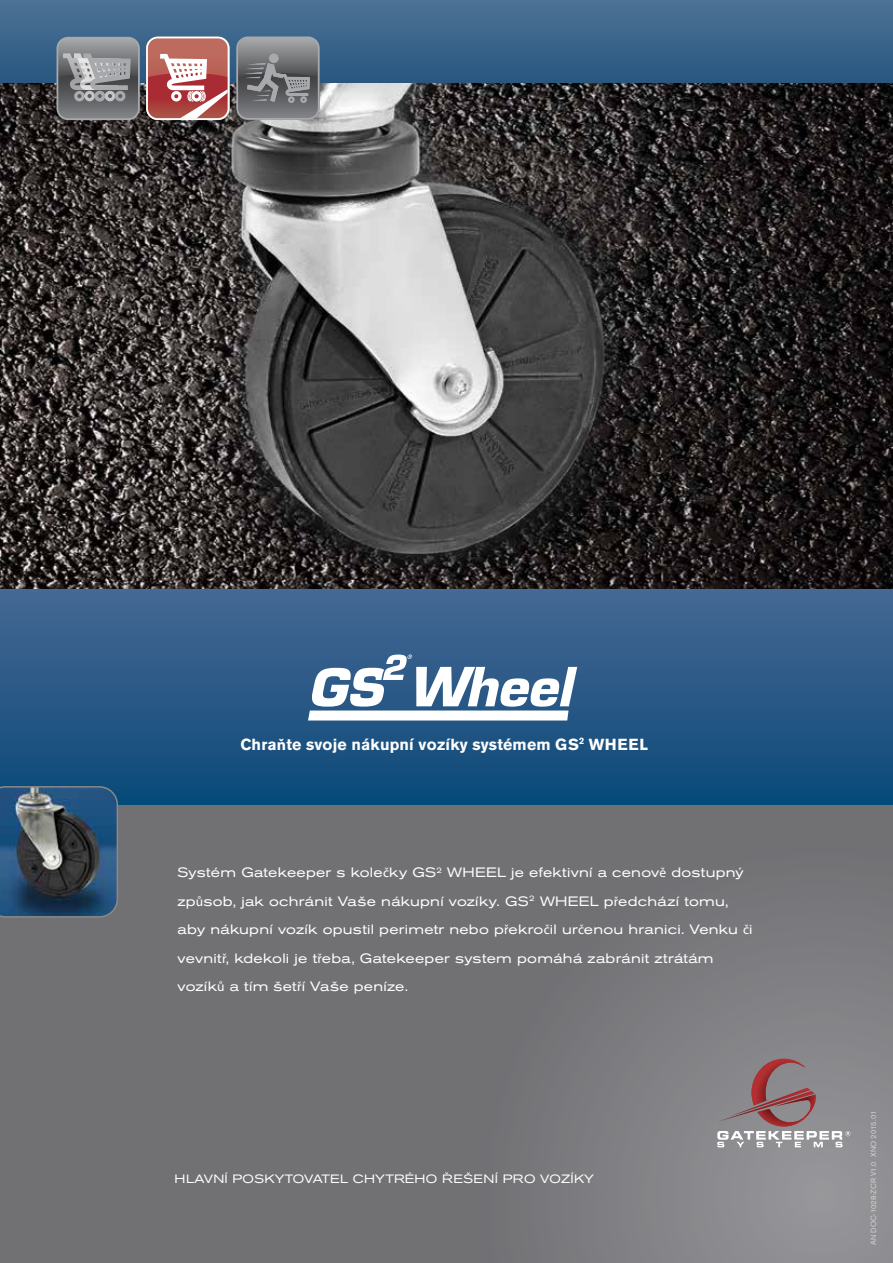
<style>
.page{position:relative;width:893px;height:1263px;background:#fff}
.page>*{position:absolute;margin:0;border:0;box-sizing:border-box;transform-origin:0 0}
.t1{font:700 15.9px "Akzidenz Grotesk BE";letter-spacing:.01em;color:#fffefe}
.t2{font:expanded 13.5px/28.5px "Akzidenz Grotesk BE";letter-spacing:.015em;color:#fff}
.t3{font:expanded 12px "Akzidenz Grotesk BE";letter-spacing:.01em;color:#fff}
.t4{font:7.5px "Akzidenz Grotesk BE";color:#d1d3d4}
.s1{font-family:"Myriad Pro"}
.s2{font-family:"Myriad Pro";font-stretch:normal}
</style>
<div class="page">
<svg style="left:0;top:804px;width:893px;height:459px;background:#757578"></svg>
<img style="left:0;top:82px;width:893px;height:508px">
<div style="left:0;top:590px;width:893px;height:214px;background:linear-gradient(to bottom,#466894,#0b4a79)"></div>
<div style="left:0;top:0;width:893px;height:82px;background:linear-gradient(to bottom,#4d7495,#295780)"></div>
<div style="left:146px;top:37px;width:83px;height:83px;border:2px solid #fff;border-radius:11px"></div>
<svg style="left:147px;top:38px;width:82px;height:81px"></svg>
<div style="left:57px;top:37px;width:83px;height:83px;border:2px solid #a7a9ac;border-radius:11px"></div>
<svg style="left:57px;top:38px;width:82px;height:81px;background:#898b8d"></svg>
<div style="left:236px;top:36px;width:84px;height:84px;border:2px solid #a7a9ac;border-radius:11px"></div>
<svg style="left:238px;top:38px;width:81px;height:81px;background:#7a7b7e"></svg>
<svg style="left:716px;top:1059px;width:135px;height:88px;background:#958689"></svg>
<img style="left:0;top:786px;width:118px;height:131px">
<svg style="left:308px;top:654px;width:269px;height:66px"></svg>
<p class="t1" style="left:240px;top:735px;width:409px">Chra<span class="s1">ň</span>te svoje nákupní vozíky systémem GS<sup>2</sup> WHEEL</p>
<p class="t2" style="left:178px;top:858px;width:577px">Systém Gatekeeper s kole<span class="s2">č</span>ky GS<sup>2</sup> WHEEL je efektivní a cenov<span class="s2">ě</span> dostupný zp<span class="s2">ů</span>sob, jak ochránit Vaše nákupní vozíky. GS<sup>2</sup> WHEEL p<span class="s2">ř</span>edchází tomu, aby nákupní vozík opustil perimetr nebo p<span class="s2">ř</span>ekro<span class="s2">č</span>il ur<span class="s2">č</span>enou hranici. Venku <span class="s2">č</span>i vevnit<span class="s2">ř</span>, kdekoli je t<span class="s2">ř</span>eba, Gatekeeper system pomáhá zabránit ztrátám vozík<span class="s2">ů</span> a tím šet<span class="s2">ř</span>í Vaše peníze.</p>
<p class="t3" style="left:175px;top:1172px;width:421px">HLAVNÍ POSKYTOVATEL CHYTRÉHO RESENÍ PRO VOZÍKY</p>
<p class="t4" style="left:869px;top:1245px;width:136px;rotate:-90deg">AN DOC-1028-ZCR V1.0 XNO 2015.01</p>
</div>
